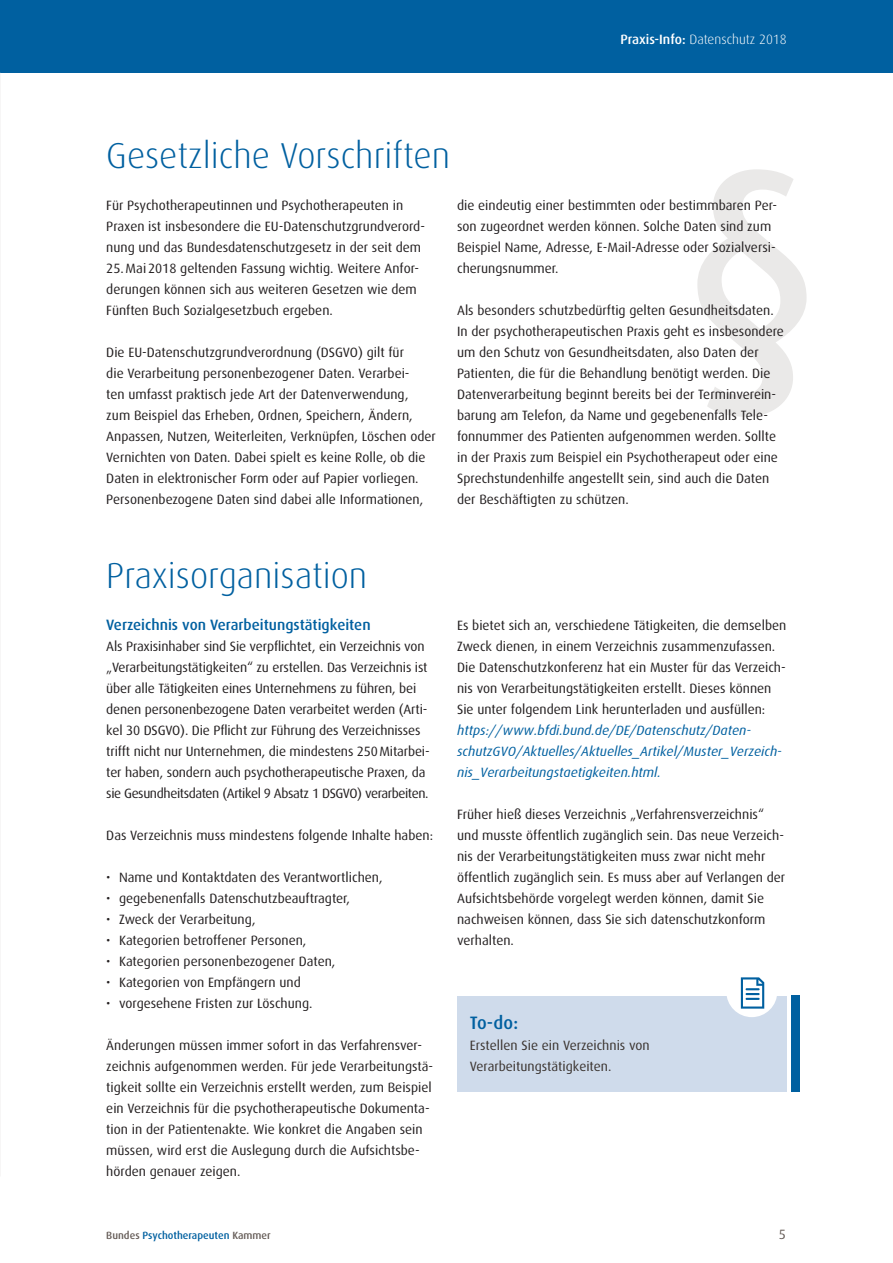
<style>
.page{position:relative;width:893px;height:1263px;background:#fff}
.page>*{position:absolute;margin:0;border:0;box-sizing:border-box;transform-origin:0 0}
.t1{font:500 269.55px "Dax";color:#eae9e8}
.H1_headline{font:300 36px "Dax";color:#0060a0}
.fragen{font:500 18px "Dax";color:#0060a0}
.H2_headline{font:500 15px "Dax";color:#0060a0}
.fliesstext{font:13.5px/21px "Dax";color:#231f20}
.Kasten_fliesstext{font:13.5px/21px "Dax";color:#3a332f}
.t2{font:300 13.5px "Dax";color:#fff}
.t3{font:13.5px "Dax";color:#655c57}
.t4{font:500 10.5px "Dax";color:#0060a0}
.s1{font-weight:500}
.s2{font-style:italic;color:#0060a0}
.s3{color:#655c57}
</style>
<div class="page">
<div style="left:0;top:0;width:893px;height:72px;background:#0060a0"></div>
<div style="left:457px;top:996px;width:330px;height:96px;background:#cfdbeb"></div>
<div style="left:791px;top:996px;width:8px;height:96px;background:#0060a0"></div>
<div style="left:726px;top:966px;width:51px;height:51px;background:#fff;border-radius:50%"></div>
<svg style="left:741px;top:977px;width:23px;height:32px"></svg>
<p class="t2" style="left:620px;top:32px;width:168px"><span class="s1">Praxis-Info:</span> Datenschutz 2018</p>
<h1 class="H1_headline" style="left:106px;top:136px;width:345px">Gesetzliche Vorschriften</h1>
<p class="fliesstext" style="left:106px;top:195px;width:320px">Für Psychotherapeutinnen und Psychotherapeuten in Praxen ist insbesondere die EU-Datenschutzgrundverord&shy;nung und das Bundesdatenschutzgesetz in der seit dem 25.Mai2018 geltenden Fassung wichtig. Weitere Anfor&shy;derungen können sich aus weiteren Gesetzen wie dem Fünften Buch Sozialgesetzbuch ergeben.</p>
<p class="fliesstext" style="left:106px;top:342px;width:331px">Die EU-Datenschutzgrundverordnung (DSGVO) gilt für<br>die Verarbeitung personenbezogener Daten. Verarbei-<br>ten umfasst praktisch jede Art der Datenverwendung, zum Beispiel das Erheben, Ordnen, Speichern, Ändern, Anpassen, Nutzen, Weiterleiten, Verknüpfen, Löschen oder Vernichten von Daten. Dabei spielt es keine Rolle, ob die Daten in elektronischer Form oder auf Papier vorliegen.<br>Personenbezogene Daten sind dabei alle Informationen,</p>
<p class="t1" style="left:678px;top:113px;width:149px">§</p>
<p class="fliesstext" style="left:457px;top:195px;width:322px">die eindeutig einer bestimmten oder bestimmbaren Per&shy;son zugeordnet werden können. Solche Daten sind zum Beispiel Name, Adresse, E-Mail-Adresse oder Sozialversi&shy;cherungsnummer.</p>
<p class="fliesstext" style="left:457px;top:300px;width:328px">Als besonders schutzbedürftig gelten Gesundheitsdaten.<br>In der psychotherapeutischen Praxis geht es insbesondere um den Schutz von Gesundheitsdaten, also Daten der Patienten, die für die Behandlung benötigt werden. Die Datenverarbeitung beginnt bereits bei der Terminverein&shy;barung am Telefon, da Name und gegebenenfalls Tele&shy;fonnummer des Patienten aufgenommen werden. Sollte in der Praxis zum Beispiel ein Psychotherapeut oder eine Sprechstundenhilfe angestellt sein, sind auch die Daten der Beschäftigten zu schützen.</p>
<h1 class="H1_headline" style="left:106px;top:556px;width:263px">Praxisorganisation</h1>
<h2 class="H2_headline" style="left:106px;top:616px;width:266px">Verzeichnis von Verarbeitungstätigkeiten</h2>
<p class="fliesstext" style="left:106px;top:636px;width:325px">Als Praxisinhaber sind Sie verpflichtet, ein Verzeichnis von „Verarbeitungstätigkeiten“ zu erstellen. Das Verzeichnis ist über alle Tätigkeiten eines Unternehmens zu führen, bei denen personenbezogene Daten verarbeitet werden (Arti&shy;kel 30 DSGVO). Die Pflicht zur Führung des Verzeichnisses trifft nicht nur Unternehmen, die mindestens 250Mitarbei&shy;ter haben, sondern auch psychotherapeutische Praxen, da sie Gesundheitsdaten (Artikel 9 Absatz 1 DSGVO) verarbeiten.</p>
<p class="fliesstext" style="left:106px;top:825px;width:328px">Das Verzeichnis muss mindestens folgende Inhalte haben:</p>
<p class="fliesstext" style="left:106px;top:867px;width:278px">• Name und Kontaktdaten des Verantwortlichen,</p>
<p class="fliesstext" style="left:106px;top:888px;width:245px">• gegebenenfalls Datenschutzbeauftragter,</p>
<p class="fliesstext" style="left:106px;top:909px;width:151px">• Zweck der Verarbeitung,</p>
<p class="fliesstext" style="left:106px;top:930px;width:202px">• Kategorien betroffener Personen,</p>
<p class="fliesstext" style="left:106px;top:951px;width:231px">• Kategorien personenbezogener Daten,</p>
<p class="fliesstext" style="left:106px;top:972px;width:196px">• Kategorien von Empfängern und</p>
<p class="fliesstext" style="left:106px;top:993px;width:208px">• vorgesehene Fristen zur Löschung.</p>
<p class="fliesstext" style="left:106px;top:1035px;width:328px">Änderungen müssen immer sofort in das Verfahrensver&shy;zeichnis aufgenommen werden. Für jede Verarbeitungstä&shy;tigkeit sollte ein Verzeichnis erstellt werden, zum Beispiel</p>
<p class="fliesstext" style="left:106px;top:1098px;width:325px">ein Verzeichnis für die psychotherapeutische Dokumenta&shy;tion in der Patientenakte. Wie konkret die Angaben sein müssen, wird erst die Auslegung durch die Aufsichtsbe&shy;hörden genauer zeigen.</p>
<p class="fliesstext" style="left:457px;top:615px;width:331px">Es bietet sich an, verschiedene Tätigkeiten, die demselben Zweck dienen, in einem Verzeichnis zusammenzufassen.<br>Die Datenschutzkonferenz hat ein Muster für das Verzeich&shy;nis von Verarbeitungstätigkeiten erstellt. Dieses können Sie unter folgendem Link herunterladen und ausfüllen: <span class="s2">https://www.bfdi.bund.de/DE/Datenschutz/Daten&shy;schutzGVO/Aktuelles/Aktuelles_Artikel/Muster_Verzeich&shy;nis_Verarbeitungstaetigkeiten.html.</span></p>
<p class="fliesstext" style="left:457px;top:804px;width:330px">Früher hieß dieses Verzeichnis „Verfahrensverzeichnis“ und musste öffentlich zugänglich sein. Das neue Verzeich&shy;nis der Verarbeitungstätigkeiten muss zwar nicht mehr öffentlich zugänglich sein. Es muss aber auf Verlangen der Aufsichtsbehörde vorgelegt werden können, damit Sie nachweisen können, dass Sie sich datenschutzkonform verhalten.</p>
<p class="fragen" style="left:470px;top:1013px;width:50px">To-do:</p>
<p class="Kasten_fliesstext" style="left:470px;top:1035px;width:181px">Erstellen Sie ein Verzeichnis von<br>Verarbeitungstätigkeiten.</p>
<p class="t4" style="left:106px;top:1229px;width:166px"><span class="s3">Bundes</span> Psychotherapeuten <span class="s3">Kammer</span></p>
<p class="t3" style="left:779px;top:1227px;width:9px">5</p>
</div>
